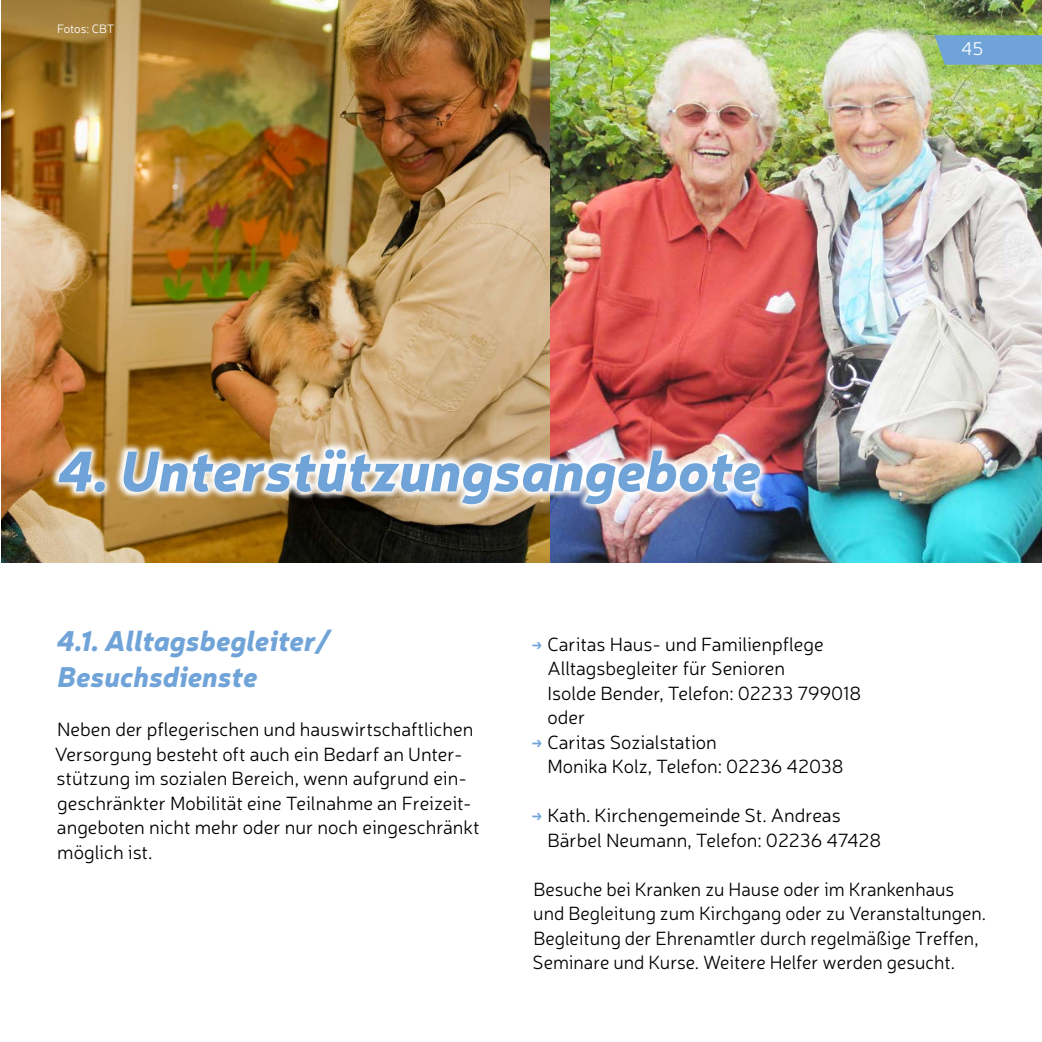
<style>
.page{position:relative;width:1042px;height:1042px;background:#fff}
.page>*{position:absolute;margin:0;border:0;box-sizing:border-box;transform-origin:0 0}
.t1{font:italic 900 56px "Neris";color:#70a4d9}
.t2{font:italic 900 28px/36.8px "Neris";color:#70a4d9}
.t3{font:300 19.25px/24.5px "Neris";color:#000}
.t4{font:300 18.55px "Neris";color:#fff}
.t5{font:300 12.25px "Neris";letter-spacing:-.01em;color:#fff}
.s1{font-weight:600;font-size:15.75px;color:#70a4d9}
</style>
<div class="page">
<img style="left:549px;top:0;width:493px;height:562px">
<img style="left:1px;top:0;width:548px;height:562px">
<img style="left:50px;top:440px;width:718px;height:73px">
<svg style="left:934px;top:35px;width:108px;height:30px;background:#73a6cf"></svg>
<p class="t5" style="left:57px;top:21px;width:59px">Fotos: CBT</p>
<h1 class="t1" style="left:57px;top:430px;width:705px">4. Unterstützungsangebote</h1>
<p class="t4" style="left:961px;top:37px;width:24px">45</p>
<h2 class="t2" style="left:57px;top:620px;width:276px">4.1. Alltagsbegleiter/<br>Besuchsdienste</h2>
<p class="t3" style="left:55px;top:717px;width:426px">Neben der pflegerischen und hauswirtschaftlichen Versorgung besteht oft auch ein Bedarf an Unter&shy;stützung im sozialen Bereich, wenn aufgrund ein&shy;geschränkter Mobilität eine Teilnahme an Freizeit&shy;angeboten nicht mehr oder nur noch eingeschränkt möglich ist.</p>
<p class="t3" style="left:547px;top:631px;width:315px;text-indent:-16px"><span class="s1">→</span> Caritas Haus- und Familienpflege<br>Alltagsbegleiter für Senioren<br>Isolde Bender, Telefon: 02233 799018 oder</p>
<p class="t3" style="left:547px;top:729px;width:298px;text-indent:-16px"><span class="s1">→</span> Caritas Sozialstation<br>Monika Kolz, Telefon: 02236 42038</p>
<p class="t3" style="left:547px;top:802px;width:335px;text-indent:-16px"><span class="s1">→</span> Kath. Kirchengemeinde St. Andreas<br>Bärbel Neumann, Telefon: 02236 47428</p>
<p class="t3" style="left:532px;top:876px;width:455px">Besuche bei Kranken zu Hause oder im Krankenhaus und Begleitung zum Kirchgang oder zu Veranstaltungen.<br>Begleitung der Ehrenamtler durch regelmäßige Treffen, Seminare und Kurse. Weitere Helfer werden gesucht.</p>
</div>
